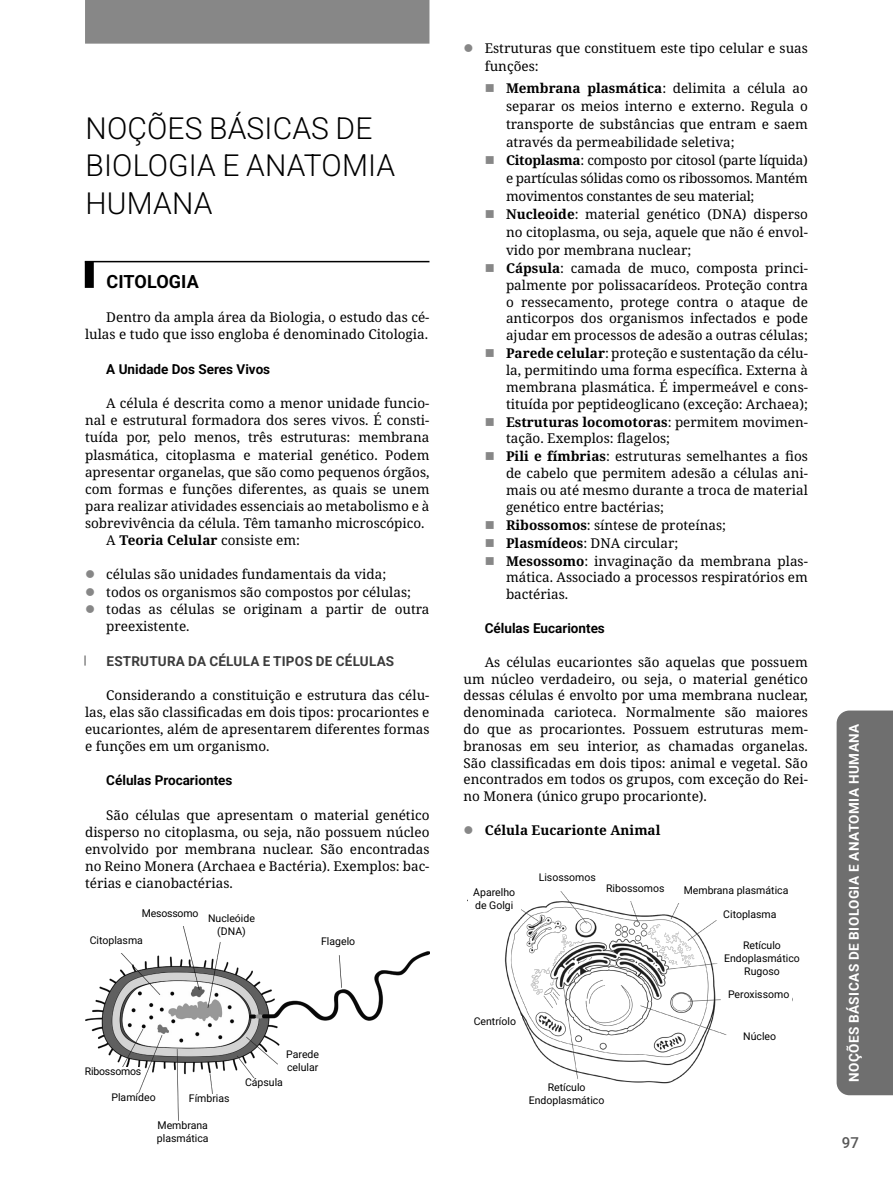
<style>
.page{position:relative;width:893px;height:1191px;background:#fff}
.page>*{position:absolute;margin:0;border:0;box-sizing:border-box;transform-origin:0 0}
.Disciplina{font:300 30px/37.5px "Roboto";letter-spacing:.005em;color:#000}
.Assunto{font:700 18px "Roboto";letter-spacing:.005em;color:#000}
.t1{font:500 15px "Roboto";color:#575757}
.Lista_-_Nível_2{font:13.5px/16.8px "Noto Serif";color:#000;text-align:justify}
.Lista_-_Nível_1{font:13.5px/17.1px "Noto Serif";color:#000}
.Subtópico{font:700 13.5px "Roboto";color:#000}
.Lista_-_Nível_1-2{font:700 13.5px "Noto Serif";color:#000}
.t2{font:700 13.5px "Roboto";letter-spacing:.035em;color:#fff}
.Tópico{font:700 13.5px "Roboto";letter-spacing:.015em;color:#3c3c3c}
.Parágrafos{font:10.5px/12.6px "Roboto";color:#000}
.Parágrafos-2{font:10.5px "Roboto";letter-spacing:-.02em;color:#000}
.s1{font-weight:400}
.s2{font-weight:700}
</style>
<div class="page">
<div style="left:837px;top:710px;width:56px;height:385px;background:#6f6f6f"></div>
<div style="left:85px;top:0;width:344px;height:44px;background:#878787"></div>
<div style="left:85px;top:262px;width:9px;height:26px;background:#000"></div>
<hr style="left:85px;top:261px;width:344px;height:1px;background:#000">
<svg style="left:84px;top:655px;width:2px;height:10px"></svg>
<img style="left:85px;top:926px;width:345px;height:195px">
<div style="left:278px;top:1050px;width:49px;height:27px;background:#fff"></div>
<div style="left:181px;top:1094px;width:57px;height:17px;background:#fff"></div>
<div style="left:105px;top:1093px;width:57px;height:16px;background:#fff"></div>
<div style="left:85px;top:1067px;width:56px;height:17px;background:#fff"></div>
<div style="left:88px;top:936px;width:57px;height:17px;background:#fff"></div>
<div style="left:203px;top:914px;width:57px;height:25px;background:#fff"></div>
<div style="left:239px;top:1078px;width:50px;height:17px;background:#fff"></div>
<div style="left:313px;top:936px;width:50px;height:17px;background:#fff"></div>
<img style="left:504px;top:891px;width:289px;height:193px">
<div style="left:510px;top:1083px;width:113px;height:36px;background:#fff"></div>
<div style="left:731px;top:1032px;width:57px;height:16px;background:#fff"></div>
<div style="left:725px;top:990px;width:67px;height:16px;background:#fff"></div>
<div style="left:468px;top:888px;width:53px;height:29px;background:#fff"></div>
<div style="left:676px;top:886px;width:120px;height:16px;background:#fff"></div>
<div style="left:605px;top:883px;width:60px;height:17px;background:#fff"></div>
<div style="left:720px;top:910px;width:60px;height:17px;background:#fff"></div>
<div style="left:720px;top:941px;width:84px;height:41px;background:#fff"></div>
<div style="left:468px;top:1016px;width:54px;height:17px;background:#fff"></div>
<p class="Disciplina" style="left:86px;top:108px;width:311px">NOÇÕES BÁSICAS DE<br>BIOLOGIA E ANATOMIA<br>HUMANA</p>
<p class="Assunto" style="left:107px;top:269px;width:94px">CITOLOGIA</p>
<p class="Lista_-_Nível_2" style="left:85px;top:309px;width:346px;text-align:right">Dentro da ampla área da Biologia, o estudo das cé&shy;lulas e tudo que isso engloba é denominado Citologia.</p>
<p class="Subtópico" style="left:106px;top:360px;width:165px">A Unidade Dos Seres Vivos</p>
<p class="Lista_-_Nível_2" style="left:85px;top:395px;width:346px;text-indent:21px">A célula é descrita como a menor unidade funcio&shy;nal e estrutural formadora dos seres vivos. É consti&shy;tuída por, pelo menos, três estruturas: membrana plasmática, citoplasma e material genético. Podem apresentar organelas, que são como pequenos órgãos, com formas e funções diferentes, as quais se unem para realizar atividades essenciais ao metabolismo e à sobrevivência da célula. Têm tamanho microscópico.</p>
<p class="Lista_-_Nível_1-2" style="left:106px;top:531px;width:195px"><span class="s1">A</span> Teoria Celular <span class="s1">consiste em:</span></p>
<p class="Lista_-_Nível_1" style="left:106px;top:566px;width:281px">células são unidades fundamentais da vida;</p>
<p class="Lista_-_Nível_1" style="left:106px;top:583px;width:306px">todos os organismos são compostos por células;</p>
<p class="Lista_-_Nível_1" style="left:106px;top:600px;width:325px">todas as células se originam a partir de outra preexistente.</p>
<p class="Tópico" style="left:107px;top:651px;width:289px">ESTRUTURA DA CÉLULA E TIPOS DE CÉLULAS</p>
<p class="Lista_-_Nível_2" style="left:85px;top:687px;width:346px;text-indent:21px">Considerando a constituição e estrutura das célu&shy;las, elas são classificadas em dois tipos: procariontes e eucariontes, além de apresentarem diferentes formas e funções em um organismo.</p>
<p class="Subtópico" style="left:106px;top:771px;width:128px">Células Procariontes</p>
<p class="Lista_-_Nível_2" style="left:85px;top:806px;width:346px;text-indent:21px">São células que apresentam o material genético disperso no citoplasma, ou seja, não possuem núcleo envolvido por membrana nuclear. São encontradas no Reino Monera (Archaea e Bactéria). Exemplos: bac&shy;térias e cianobactérias.</p>
<p class="Parágrafos-2" style="left:142px;top:906px;width:58px">Mesossomo</p>
<p class="Parágrafos" style="left:90px;top:934px;width:55px">Citoplasma</p>
<p class="Parágrafos" style="left:208px;top:911px;width:48px;text-align:center">Nucleóide (DNA)</p>
<p class="Parágrafos" style="left:321px;top:934px;width:36px">Flagelo</p>
<p class="Parágrafos-2" style="left:85px;top:1064px;width:58px">Ribossomos</p>
<p class="Parágrafos" style="left:286px;top:1047px;width:34px">Parede celular</p>
<p class="Parágrafos" style="left:245px;top:1075px;width:39px">Cápsula</p>
<p class="Parágrafos" style="left:111px;top:1090px;width:46px">Plamídeo</p>
<p class="Parágrafos" style="left:189px;top:1092px;width:42px">Fímbrias</p>
<p class="Parágrafos" style="left:157px;top:1118px;width:53px">Membrana plasmática</p>
<p class="Lista_-_Nível_1" style="left:485px;top:39px;width:325px;line-height:18px">Estruturas que constituem este tipo celular e suas funções:</p>
<p class="Lista_-_Nível_2" style="left:506px;top:80px;width:303px;line-height:18px"><span class="s2">Membrana plasmática</span>: delimita a célula ao separar os meios interno e externo. Regula o transporte de substâncias que entram e saem através da permeabilidade seletiva;</p>
<p class="Lista_-_Nível_2" style="left:506px;top:152px;width:303px;line-height:18px"><span class="s2">Citoplasma</span>: composto por citosol (parte líquida) e partículas sólidas como os ribossomos. Mantém movimentos constantes de seu material;</p>
<p class="Lista_-_Nível_2" style="left:506px;top:206px;width:303px;line-height:18px"><span class="s2">Nucleoide</span>: material genético (DNA) disperso no citoplasma, ou seja, aquele que não é envol&shy;vido por membrana nuclear;</p>
<p class="Lista_-_Nível_2" style="left:506px;top:260px;width:303px"><span class="s2">Cápsula</span>: camada de muco, composta princi&shy;palmente por polissacarídeos. Proteção contra o ressecamento, protege contra o ataque de anticorpos dos organismos infectados e pode ajudar em processos de adesão a outras células;</p>
<p class="Lista_-_Nível_2" style="left:506px;top:345px;width:303px"><span class="s2">Parede celular</span>: proteção e sustentação da célu&shy;la, permitindo uma forma específica. Externa à membrana plasmática. É impermeável e cons&shy;tituída por peptideoglicano (exceção: Archaea);</p>
<p class="Lista_-_Nível_2" style="left:506px;top:414px;width:303px"><span class="s2">Estruturas locomotoras</span>: permitem movimen&shy;tação. Exemplos: flagelos;</p>
<p class="Lista_-_Nível_2" style="left:506px;top:448px;width:303px"><span class="s2">Pili e fímbrias</span>: estruturas semelhantes a fios de cabelo que permitem adesão a células ani&shy;mais ou até mesmo durante a troca de material genético entre bactérias;</p>
<p class="Lista_-_Nível_2" style="left:506px;top:517px;width:221px"><span class="s2">Ribossomos</span>: síntese de proteínas;</p>
<p class="Lista_-_Nível_2" style="left:506px;top:535px;width:174px"><span class="s2">Plasmídeos</span>: DNA circular;</p>
<p class="Lista_-_Nível_2" style="left:506px;top:553px;width:303px"><span class="s2">Mesossomo</span>: invaginação da membrana plas&shy;mática. Associado a processos respiratórios em bactérias.</p>
<p class="Subtópico" style="left:485px;top:619px;width:122px">Células Eucariontes</p>
<p class="Lista_-_Nível_2" style="left:463px;top:654px;width:346px;text-indent:21px">As células eucariontes são aquelas que possuem um núcleo verdadeiro, ou seja, o material genético dessas células é envolto por uma membrana nuclear, denominada carioteca. Normalmente são maiores do que as procariontes. Possuem estruturas mem&shy;branosas em seu interior, as chamadas organelas.<br>São classificadas em dois tipos: animal e vegetal. São encontrados em todos os grupos, com exceção do Rei&shy;no Monera (único grupo procarionte).</p>
<p class="Lista_-_Nível_1-2" style="left:485px;top:820px;width:177px">Célula Eucarionte Animal</p>
<p class="Parágrafos" style="left:473px;top:886px;width:43px">Aparelho de Golgi</p>
<p class="Parágrafos" style="left:474px;top:1014px;width:44px">Centríolo</p>
<p class="Parágrafos" style="left:539px;top:871px;width:59px">Lisossomos</p>
<p class="Parágrafos" style="left:606px;top:881px;width:60px">Ribossomos</p>
<p class="Parágrafos" style="left:684px;top:883px;width:106px">Membrana plasmática</p>
<p class="Parágrafos" style="left:723px;top:908px;width:55px">Citoplasma</p>
<p class="Parágrafos" style="left:724px;top:939px;width:77px;text-align:center">Retículo<br>Endoplasmático<br>Rugoso</p>
<p class="Parágrafos" style="left:728px;top:987px;width:63px">Peroxissomo</p>
<p class="Parágrafos" style="left:743px;top:1029px;width:34px">Núcleo</p>
<p class="Parágrafos" style="left:529px;top:1080px;width:77px;text-align:center">Retículo<br>Endoplasmático</p>
<p class="t2" style="left:845px;top:1082px;width:360px;rotate:-90deg">NOÇÕES BÁSICAS DE BIOLOGIA E ANATOMIA HUMANA</p>
<p class="t1" style="left:842px;top:1132px;width:19px">97</p>
</div>
